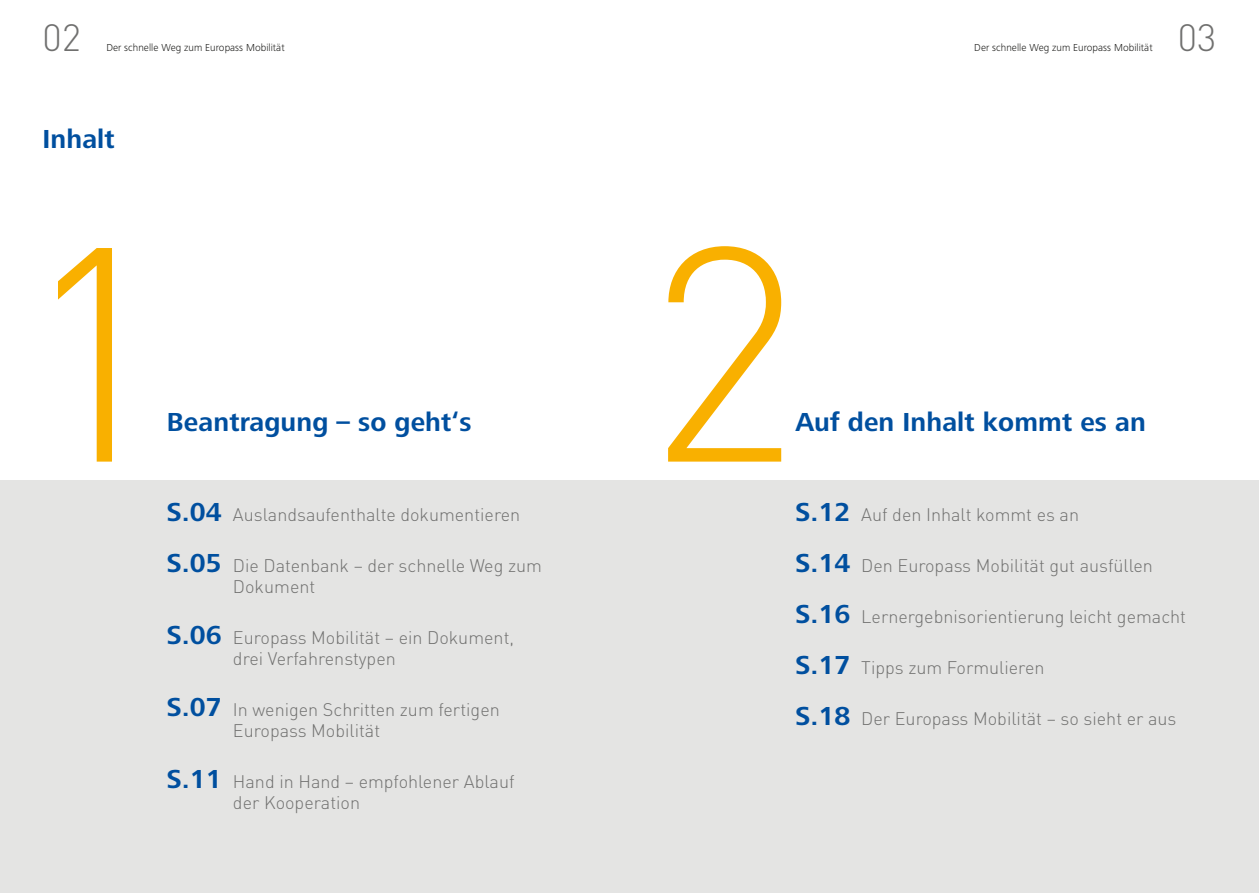
<style>
.page{position:relative;width:1259px;height:893px;background:#fff}
.page>*{position:absolute;margin:0;border:0;box-sizing:border-box;transform-origin:0 0}
.t1{font:300 300px "DIN";color:#f9b000}
.t2{font:300 37.5px "DIN";color:#70706f}
.t3{font:700 27px "Frutiger Next LT";letter-spacing:.005em;color:#004f9f}
.t4{font:300 18px/21px "DIN";color:#70706f}
.t5{font:300 10.5px "Frutiger Next LT";letter-spacing:.005em;color:#1d1d1b}
.s1{font-family:"Frutiger Next LT";font-weight:700;font-size:27px;color:#004f9f}
</style>
<div class="page">
<div style="left:0;top:480px;width:1259px;height:413px;background:#e4e4e3"></div>
<h2 class="t2" style="left:43px;top:15px;width:40px">02</h2>
<p class="t5" style="left:106px;top:42px;width:180px">Der schnelle Weg zum Europass Mobilität</p>
<h3 class="t3" style="left:43px;top:124px;width:74px">Inhalt</h3>
<p class="t5" style="left:974px;top:42px;width:180px">Der schnelle Weg zum Europass Mobilität</p>
<h2 class="t2" style="left:1177px;top:15px;width:40px">03</h2>
<h1 class="t1" style="left:18px;top:169px;width:156px">1</h1>
<h1 class="t1" style="left:646px;top:169px;width:156px">2</h1>
<h3 class="t3" style="left:167px;top:407px;width:306px">Beantragung – so geht‘s</h3>
<h3 class="t3" style="left:795px;top:407px;width:352px">Auf den Inhalt kommt es an</h3>
<p class="t4" style="left:167px;top:504px;width:355px"><span class="s1">S.04</span> Auslandsaufenthalte dokumentieren</p>
<p class="t4" style="left:233px;top:555px;width:310px;text-indent:-66px"><span class="s1">S.05</span> Die Datenbank – der schnelle Weg zum<br>Dokument</p>
<p class="t4" style="left:233px;top:627px;width:283px;text-indent:-66px"><span class="s1">S.06</span> Europass Mobilität – ein Dokument, drei Verfahrenstypen</p>
<p class="t4" style="left:233px;top:699px;width:268px;text-indent:-66px"><span class="s1">S.07</span> In wenigen Schritten zum fertigen<br>Europass Mobilität</p>
<p class="t4" style="left:233px;top:771px;width:283px;text-indent:-66px"><span class="s1">S.11</span> Hand in Hand – empfohlener Ablauf der Kooperation</p>
<p class="t4" style="left:795px;top:504px;width:285px"><span class="s1">S.12</span> Auf den Inhalt kommt es an</p>
<p class="t4" style="left:795px;top:555px;width:359px"><span class="s1">S.14</span> Den Europass Mobilität gut ausfüllen</p>
<p class="t4" style="left:795px;top:606px;width:392px"><span class="s1">S.16</span> Lernergebnisorientierung leicht gemacht</p>
<p class="t4" style="left:795px;top:657px;width:251px"><span class="s1">S.17</span> Tipps zum Formulieren</p>
<p class="t4" style="left:795px;top:708px;width:383px"><span class="s1">S.18</span> Der Europass Mobilität – so sieht er aus</p>
</div>
